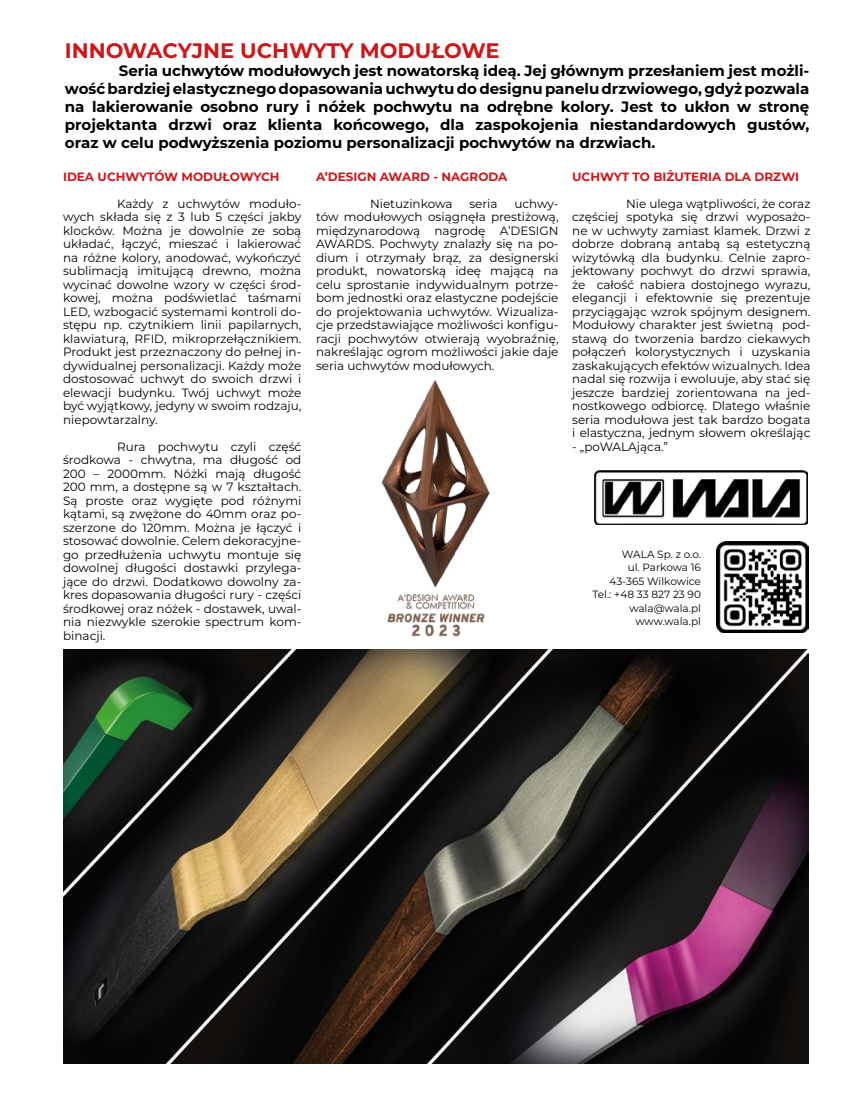
<style>
.page{position:relative;width:851px;height:1106px;background:#fff}
.page>*{position:absolute;margin:0;border:0;box-sizing:border-box;transform-origin:0 0}
.t1{font:700 21px "Montserrat";letter-spacing:-.005em;color:#cd1719}
.t2{font:700 15px/18px "Montserrat";color:#000;text-align:justify}
.t3{font:12px/13.5px "Montserrat";color:#000;text-align:justify}
.t4{font:700 12px "Montserrat";color:#cd1719}
.t5{font:10.5px/13.5px "Montserrat";color:#000;text-align:right}
</style>
<div class="page">
<img style="left:594px;top:471px;width:213px;height:54px">
<img style="left:64px;top:649px;width:744px;height:414px">
<img style="left:716px;top:541px;width:92px;height:91px">
<img style="left:381px;top:379px;width:109px;height:258px">
<h1 class="t1" style="left:65px;top:35px;width:436px">INNOWACYJNE UCHWYTY MODUŁOWE</h1>
<p class="t2" style="left:65px;top:61px;width:746px;text-indent:54px">Seria uchwytów modułowych jest nowatorską ideą. Jej głównym przesłaniem jest możli&shy;wość bardziej elastycznego dopasowania uchwytu do designu panelu drzwiowego, gdyż pozwala na lakierowanie osobno rury i nóżek pochwytu na odrębne kolory. Jest to ukłon w stronę projektanta drzwi oraz klienta końcowego, dla zaspokojenia niestandardowych gustów, oraz w celu podwyższenia poziomu personalizacji pochwytów na drzwiach.</p>
<p class="t4" style="left:63px;top:168px;width:218px">IDEA UCHWYTÓW MODUŁOWYCH</p>
<p class="t3" style="left:63px;top:196px;width:240px;text-indent:54px">Każdy z uchwytów moduło&shy;wych składa się z 3 lub 5 części jakby klocków. Można je dowolnie ze sobą układać, łączyć, mieszać i lakierować na różne kolory, anodować, wykończyć sublimacją imitującą drewno, można wycinać dowolne wzory w części środ&shy;kowej, można podświetlać taśmami LED, wzbogacić systemami kontroli do&shy;stępu np. czytnikiem linii papilarnych, klawiaturą, RFID, mikroprzełącznikiem.<br>Produkt jest przeznaczony do pełnej in&shy;dywidualnej personalizacji. Każdy może dostosować uchwyt do swoich drzwi i elewacji budynku. Twój uchwyt może być wyjątkowy, jedyny w swoim rodzaju, niepowtarzalny.</p>
<p class="t3" style="left:63px;top:439px;width:240px;text-indent:54px">Rura pochwytu czyli część środkowa - chwytna, ma długość od 200 – 2000mm. Nóżki mają długość 200 mm, a dostępne są w 7 kształtach.<br>Są proste oraz wygięte pod różnymi kątami, są zwężone do 40mm oraz po&shy;szerzone do 120mm. Można je łączyć i stosować dowolnie. Celem dekoracyjne&shy;go przedłużenia uchwytu montuje się dowolnej długości dostawki przylega&shy;jące do drzwi. Dodatkowo dowolny za&shy;kres dopasowania długości rury - części środkowej oraz nóżek - dostawek, uwal&shy;nia niezwykle szerokie spectrum kom&shy;binacji.</p>
<p class="t4" style="left:316px;top:168px;width:193px">A’DESIGN AWARD - NAGRODA</p>
<p class="t3" style="left:370px;top:196px;width:84px">Nietuzinkowa</p>
<p class="t3" style="left:469px;top:196px;width:30px">seria</p>
<p class="t3" style="left:316px;top:196px;width:244px;text-indent:198px">uchwy&shy;tów modułowych osiągnęła prestiżową, międzynarodową nagrodę A’DESIGN AWARDS. Pochwyty znalazły się na po&shy;dium i otrzymały brąz, za designerski produkt, nowatorską ideę mającą na celu sprostanie indywidualnym potrze&shy;bom jednostki oraz elastyczne podejście do projektowania uchwytów. Wizualiza&shy;cje przedstawiające możliwości konfigu&shy;racji pochwytów otwierają wyobraźnię, nakreślając ogrom możliwości jakie daje seria uchwytów modułowych.</p>
<p class="t4" style="left:572px;top:168px;width:228px">UCHWYT TO BIŻUTERIA DLA DRZWI</p>
<p class="t3" style="left:572px;top:196px;width:240px;text-indent:54px">Nie ulega wątpliwości, że coraz częściej spotyka się drzwi wyposażo&shy;ne w uchwyty zamiast klamek. Drzwi z dobrze dobraną antabą są estetyczną wizytówką dla budynku. Celnie zapro&shy;jektowany pochwyt do drzwi sprawia, że całość nabiera dostojnego wyrazu, elegancji i efektownie się prezentuje przyciągając wzrok spójnym designem.<br>Modułowy charakter jest świetną pod&shy;stawą do tworzenia bardzo ciekawych połączeń kolorystycznych i uzyskania zaskakujących efektów wizualnych. Idea nadal się rozwija i ewoluuje, aby stać się jeszcze bardziej zorientowana na jed&shy;nostkowego odbiorcę. Dlatego właśnie seria modułowa jest tak bardzo bogata i elastyczna, jednym słowem określając</p>
<p class="t3" style="left:572px;top:439px;width:97px">- „poWALAjąca.”</p>
<p class="t5" style="left:592px;top:547px;width:110px">WALA Sp. z o.o.<br>ul. Parkowa 16<br>43-365 Wilkowice<br>Tel.: +48 33 827 23 90 wala@wala.pl www.wala.pl</p>
</div>
